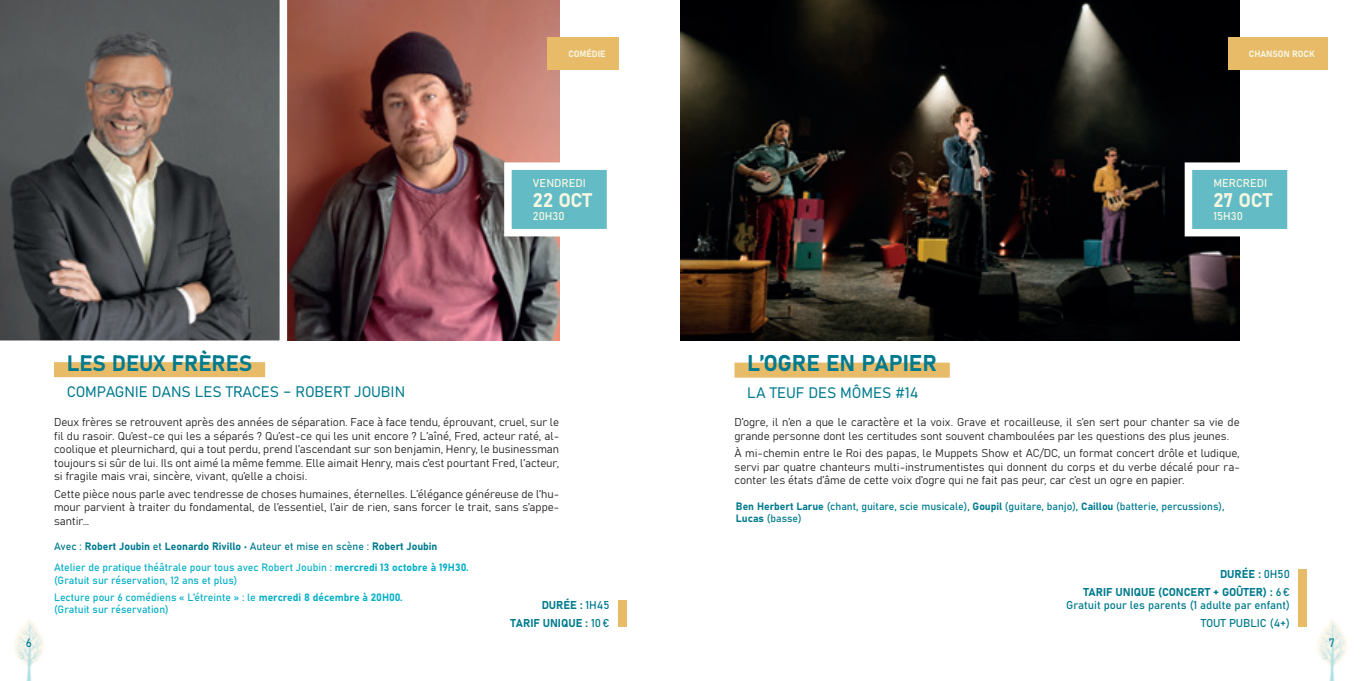
<style>
.page{position:relative;width:1361px;height:681px;background:#fff}
.page>*{position:absolute;margin:0;border:0;box-sizing:border-box;transform-origin:0 0}
.SPEC_-_titre{font:22.5px "Bahnschrift";color:#007b8e}
.SPEC_-_titre-2{font:21.9px "Bahnschrift";color:#007b8e}
.SPEC_-_date_heure{font:19.5px "Bahnschrift";color:#f6f7e3}
.SPEC_-_sous_titre{font:15px "Bahnschrift";color:#007b8e}
.t1{font:12px "Bahnschrift";color:#007b8e}
.SPEC_-_texte{font:11.25px/13.5px "Bahnschrift";color:#231f20;text-align:justify}
.SPEC_-_durée_tarifs{font:11.25px/13.5px "Bahnschrift";color:#007b8e;text-align:right}
.SPEC_-_date_heure-2{font:11.25px "Bahnschrift";color:#f6f7e3}
.SPEC_-_précision{font:10.5px/12.6px "Bahnschrift";color:#07b0c7}
.SPEC_-_artistes_et_a{font:10.5px/12.6px "Bahnschrift";color:#007b8e}
.SPEC_-_genre{font:9px "Bahnschrift";letter-spacing:-.01em;color:#f6f7e3}
</style>
<div class="page">
<div style="left:1298px;top:568px;width:9px;height:58px;background:#e8bb69"></div>
<div style="left:618px;top:600px;width:8px;height:26px;background:#e8bb69"></div>
<img style="left:680px;top:0;width:559px;height:340px">
<div style="left:1227px;top:37px;width:100px;height:32px;background:#e8bb69"></div>
<svg style="left:1181px;top:159px;width:107px;height:81px"></svg>
<div style="left:734px;top:362px;width:216px;height:15px;background:#e8bb69"></div>
<img style="left:291px;top:0;width:268px;height:340px">
<svg style="left:0;top:0;width:291px;height:341px;background:#5e5d5c"></svg>
<div style="left:547px;top:37px;width:72px;height:32px;background:#e8bb69"></div>
<svg style="left:500px;top:159px;width:107px;height:81px"></svg>
<div style="left:54px;top:362px;width:211px;height:15px;background:#e8bb69"></div>
<img style="left:1317px;top:619px;width:30px;height:61px">
<img style="left:14px;top:619px;width:30px;height:61px">
<p class="SPEC_-_genre" style="left:568px;top:47px;width:39px">COMÉDIE</p>
<p class="SPEC_-_date_heure-2" style="left:533px;top:175px;width:54px">VENDREDI</p>
<p class="SPEC_-_date_heure" style="left:533px;top:185px;width:61px">22 OCT</p>
<p class="SPEC_-_date_heure-2" style="left:533px;top:208px;width:33px">20H30</p>
<p class="SPEC_-_titre-2" style="left:67px;top:346px;width:187px">LES DEUX FRÈRES</p>
<p class="SPEC_-_sous_titre" style="left:67px;top:380px;width:340px">COMPAGNIE DANS LES TRACES – ROBERT JOUBIN</p>
<p class="SPEC_-_texte" style="left:54px;top:414px;width:507px">Deux frères se retrouvent après des années de séparation. Face à face tendu, éprouvant, cruel, sur le fil du rasoir. Qu’est-ce qui les a séparés ? Qu’est-ce qui les unit encore ? L’aîné, Fred, acteur raté, al&shy;coolique et pleurnichard, qui a tout perdu, prend l’ascendant sur son benjamin, Henry, le businessman toujours si sûr de lui. Ils ont aimé la même femme. Elle aimait Henry, mais c’est pourtant Fred, l’acteur, si fragile mais vrai, sincère, vivant, qu’elle a choisi.</p>
<p class="SPEC_-_texte" style="left:54px;top:486px;width:507px">Cette pièce nous parle avec tendresse de choses humaines, éternelles. L’élégance généreuse de l’hu&shy;mour parvient à traiter du fondamental, de l’essentiel, l’air de rien, sans forcer le trait, sans s’appe&shy;santir…</p>
<p class="SPEC_-_précision" style="left:54px;top:560px;width:416px">Atelier de pratique théâtrale pour tous avec Robert Joubin : mercredi 13 octobre à 19H30. (Gratuit sur réservation, 12 ans et plus)</p>
<p class="SPEC_-_précision" style="left:54px;top:590px;width:350px">Lecture pour 6 comédiens « L’étreinte » : le mercredi 8 décembre à 20H00. (Gratuit sur réservation)</p>
<p class="SPEC_-_artistes_et_a" style="left:54px;top:539px;width:385px">Avec : Robert Joubin et Leonardo Rivillo • Auteur et mise en scène : Robert Joubin</p>
<p class="SPEC_-_durée_tarifs" style="left:542px;top:597px;width:69px">DURÉE : 1H45</p>
<p class="SPEC_-_durée_tarifs" style="left:510px;top:615px;width:100px">TARIF UNIQUE : 10€</p>
<p class="SPEC_-_genre" style="left:1249px;top:47px;width:67px">CHANSON ROCK</p>
<p class="SPEC_-_date_heure-2" style="left:1213px;top:175px;width:55px">MERCREDI</p>
<p class="SPEC_-_date_heure" style="left:1213px;top:185px;width:60px">27 OCT</p>
<p class="SPEC_-_date_heure-2" style="left:1213px;top:208px;width:31px">15H30</p>
<p class="SPEC_-_titre" style="left:747px;top:346px;width:191px">L’OGRE EN PAPIER</p>
<p class="SPEC_-_sous_titre" style="left:747px;top:381px;width:173px">LA TEUF DES MÔMES #14</p>
<p class="SPEC_-_texte" style="left:734px;top:414px;width:507px">D’ogre, il n’en a que le caractère et la voix. Grave et rocailleuse, il s’en sert pour chanter sa vie de grande personne dont les certitudes sont souvent chamboulées par les questions des plus jeunes.</p>
<p class="SPEC_-_texte" style="left:734px;top:445px;width:507px">À mi-chemin entre le Roi des papas, le Muppets Show et AC/DC, un format concert drôle et ludique, servi par quatre chanteurs multi-instrumentistes qui donnent du corps et du verbe décalé pour ra&shy;conter les états d’âme de cette voix d’ogre qui ne fait pas peur, car c’est un ogre en papier.</p>
<p class="SPEC_-_artistes_et_a" style="left:736px;top:498px;width:490px">Ben Herbert Larue (chant, guitare, scie musicale), Goupil (guitare, banjo), Caillou (batterie, percussions),<br>Lucas (basse)</p>
<p class="SPEC_-_durée_tarifs" style="left:1220px;top:566px;width:71px">DURÉE : 0H50</p>
<p class="SPEC_-_durée_tarifs" style="left:1066px;top:584px;width:225px">TARIF UNIQUE (CONCERT + GOÛTER) : 6€<br>Gratuit pour les parents (1 adulte par enfant)</p>
<p class="SPEC_-_durée_tarifs" style="left:1200px;top:615px;width:91px">TOUT PUBLIC (4+)</p>
<p class="t1" style="left:26px;top:633px;width:8px">6</p>
<p class="t1" style="left:1329px;top:633px;width:8px">7</p>
</div>
